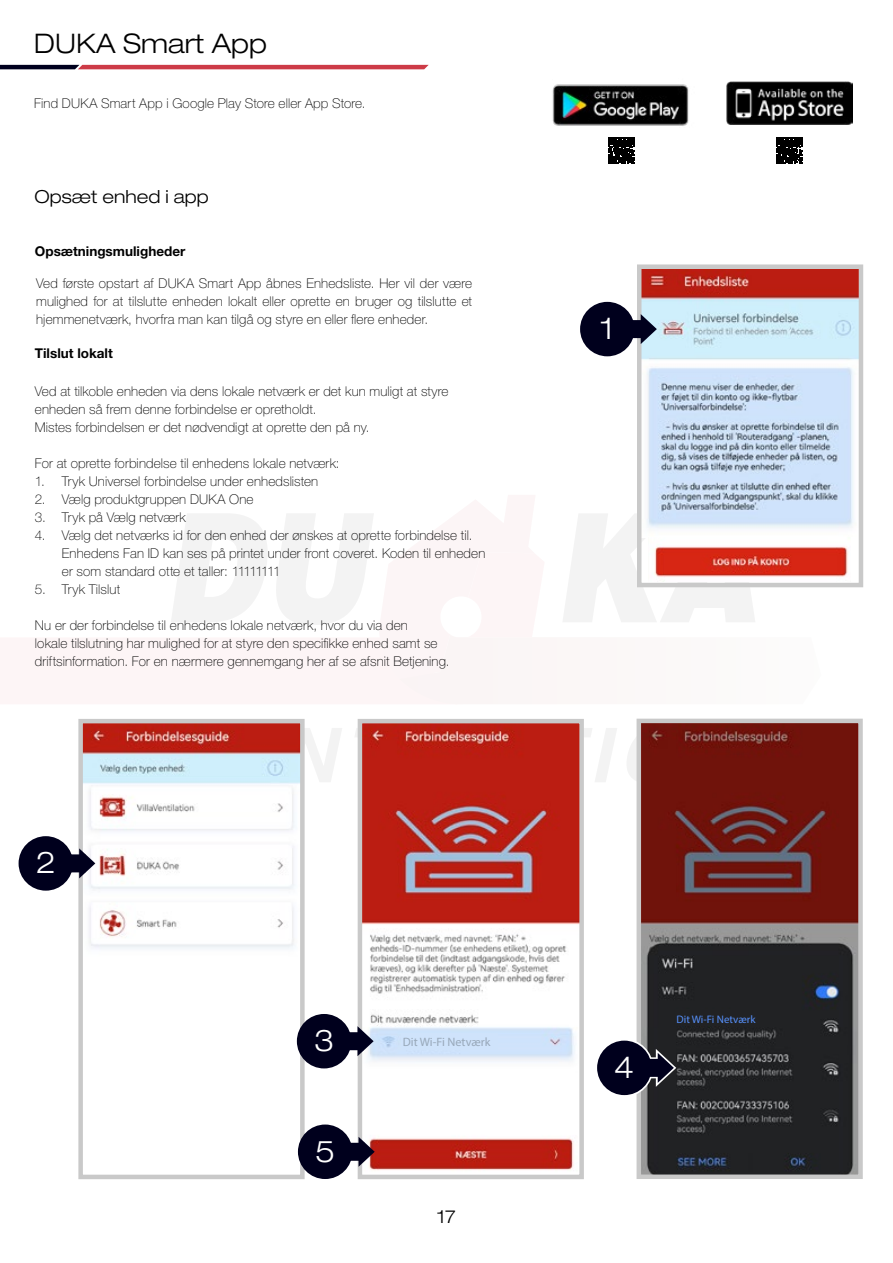
<style>
.page{position:relative;width:893px;height:1263px;background:#fff}
.page>*{position:absolute;margin:0;border:0;box-sizing:border-box;transform-origin:0 0}
.t1{font:300 expanded 30px "Helvetica Neue LT Pro";color:#fff}
.t2{font:300 expanded 27px "Helvetica Neue LT Pro";color:#000}
.t3{font:300 expanded 18px "Helvetica Neue LT Pro";color:#000}
.t4{font:100 13.5px/18px "Helvetica Neue LT Std";letter-spacing:.01em;color:#000}
.t5{font:700 13.5px "Helvetica Neue LT Pro";color:#000}
.t6{font:12.15px "Myriad Pro";color:#98a8b9}
.t7{font:10.95px "Myriad Pro";color:#5690fa}
</style>
<div class="page">
<svg style="left:171px;top:514px;width:584px;height:187px"></svg>
<svg style="left:307px;top:728px;width:35px;height:54px"></svg>
<svg style="left:586px;top:728px;width:48px;height:54px"></svg>
<svg style="left:0;top:65px;width:429px;height:4px;background:#a83241"></svg>
<img style="left:726px;top:82px;width:126px;height:42px">
<img style="left:552px;top:84px;width:137px;height:42px">
<svg style="left:609px;top:138px;width:26px;height:26px"></svg>
<svg style="left:776px;top:138px;width:26px;height:26px"></svg>
<svg style="left:76px;top:719px;width:231px;height:461px"></svg>
<svg style="left:355px;top:719px;width:231px;height:461px"></svg>
<svg style="left:634px;top:718px;width:229px;height:461px;background:#573534"></svg>
<svg style="left:596px;top:1039px;width:56px;height:57px"></svg>
<div style="left:595px;top:1039px;width:58px;height:58px;border:2px solid #fff;border-radius:50%"></div>
<div style="left:644px;top:1057px;width:20px;height:21px;background:#dcdcdf"></div>
<div style="left:19px;top:836px;width:54px;height:55px;background:#00001d;border-radius:50%"></div>
<div style="left:70px;top:854px;width:15px;height:18px;background:#00001d"></div>
<svg style="left:79px;top:848px;width:16px;height:30px"></svg>
<div style="left:297px;top:1014px;width:54px;height:54px;background:#00001d;border-radius:50%"></div>
<div style="left:348px;top:1032px;width:16px;height:18px;background:#00001d"></div>
<svg style="left:357px;top:1026px;width:17px;height:30px"></svg>
<div style="left:597px;top:1040px;width:55px;height:55px;background:#00001d;border-radius:50%"></div>
<div style="left:649px;top:1059px;width:15px;height:18px;background:#00001d"></div>
<svg style="left:656px;top:1049px;width:20px;height:38px"></svg>
<div style="left:298px;top:1124px;width:54px;height:55px;background:#00001d;border-radius:50%"></div>
<div style="left:349px;top:1143px;width:16px;height:18px;background:#00001d"></div>
<svg style="left:359px;top:1137px;width:16px;height:30px"></svg>
<svg style="left:635px;top:264px;width:229px;height:325px"></svg>
<div style="left:580px;top:302px;width:55px;height:54px;background:#00001d;border-radius:50%"></div>
<div style="left:632px;top:320px;width:15px;height:18px;background:#00001d"></div>
<svg style="left:641px;top:314px;width:16px;height:30px"></svg>
<h2 class="t2" style="left:34px;top:28px;width:235px">DUKA Smart App</h2>
<p class="t4" style="left:34px;top:94px;width:333px">Find DUKA Smart App i Google Play Store eller App Store.</p>
<h3 class="t3" style="left:35px;top:186px;width:176px">Opsæt enhed i app</h3>
<p class="t5" style="left:35px;top:243px;width:152px">Opsætningsmuligheder</p>
<p class="t4" style="left:36px;top:274px;width:437px;text-align:justify">Ved første opstart af DUKA Smart App åbnes Enhedsliste. Her vil der være mulighed for at tilslutte enheden lokalt eller oprette en bruger og tilslutte et hjemmenetværk, hvorfra man kan tilgå og styre en eller flere enheder.</p>
<p class="t5" style="left:35px;top:345px;width:79px">Tilslut lokalt</p>
<p class="t4" style="left:35px;top:382px;width:415px">Ved at tilkoble enheden via dens lokale netværk er det kun muligt at styre enheden så frem denne forbindelse er opretholdt.<br>Mistes forbindelsen er det nødvendigt at oprette den på ny.</p>
<p class="t4" style="left:35px;top:454px;width:306px">For at oprette forbindelse til enhedens lokale netværk:</p>
<p class="t4" style="left:35px;top:472px;width:285px">1. Tryk Universel forbindelse under enhedslisten</p>
<p class="t4" style="left:35px;top:490px;width:220px">2. Vælg produktgruppen DUKA One</p>
<p class="t4" style="left:35px;top:508px;width:152px">3. Tryk på Vælg netværk</p>
<p class="t4" style="left:62px;top:526px;width:425px;text-indent:-27px">4. Vælg det netværks id for den enhed der ønskes at oprette forbindelse til.<br>Enhedens Fan ID kan ses på printet under front coveret. Koden til enheden er som standard otte et taller: 11111111</p>
<p class="t4" style="left:35px;top:580px;width:87px">5. Tryk Tilslut</p>
<p class="t4" style="left:35px;top:616px;width:416px">Nu er der forbindelse til enhedens lokale netværk, hvor du via den<br>lokale tilslutning har mulighed for at styre den specifikke enhed samt se driftsinformation. For en nærmere gennemgang her af se afsnit Betjening.</p>
<h1 class="t1" style="left:36px;top:844px;width:22px">2</h1>
<h1 class="t1" style="left:314px;top:1022px;width:22px">3</h1>
<h1 class="t1" style="left:315px;top:1133px;width:22px">5</h1>
<p class="t6" style="left:403px;top:1034px;width:89px">Dit Wi-Fi Netværk</p>
<h3 class="t3" style="left:437px;top:1205px;width:20px">17</h3>
<h1 class="t1" style="left:601px;top:310px;width:15px">1</h1>
<h1 class="t1" style="left:614px;top:1049px;width:22px">4</h1>
<p class="t7" style="left:676px;top:1013px;width:81px">Dit Wi-Fi Netværk</p>
</div>
